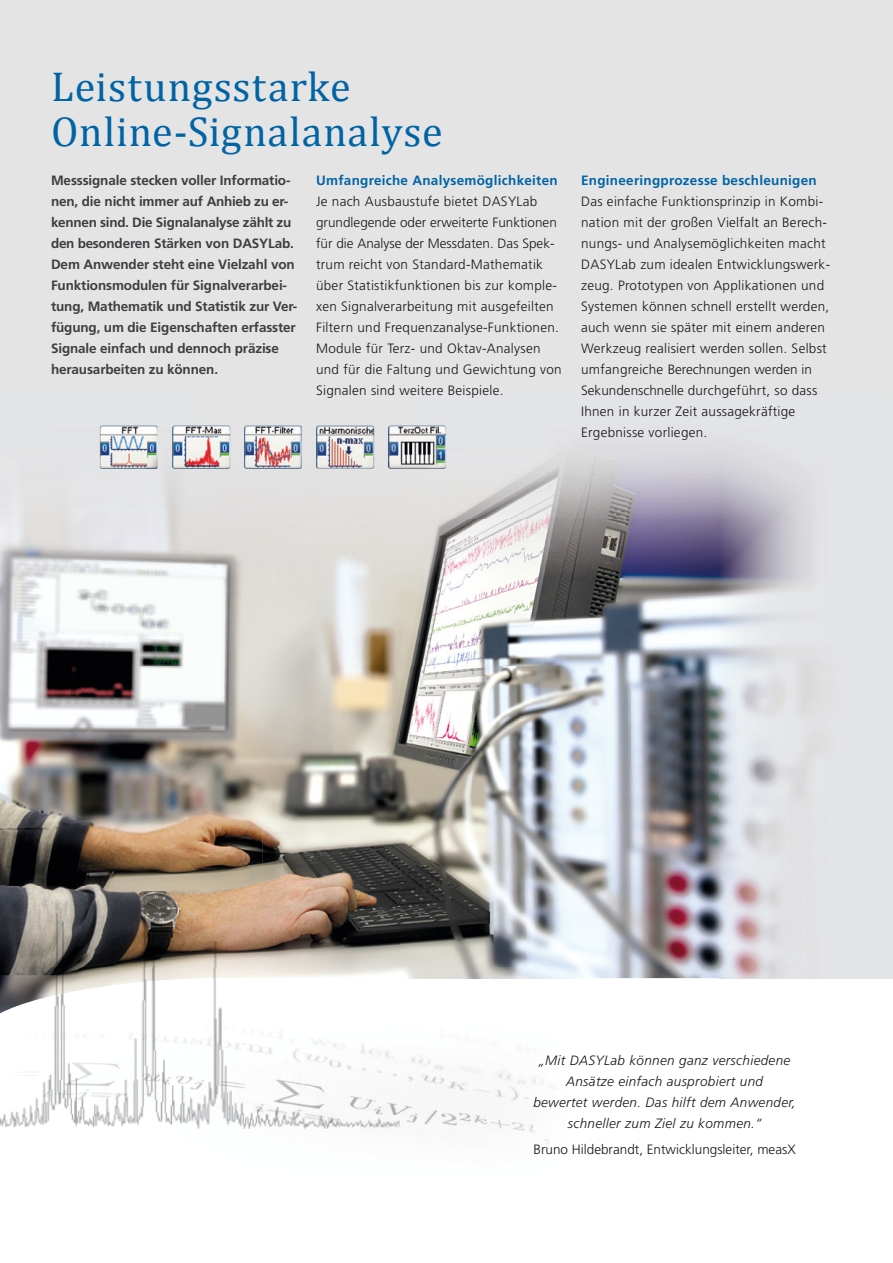
<style>
.page{position:relative;width:893px;height:1263px;background:#fff}
.page>*{position:absolute;margin:0;border:0;box-sizing:border-box;transform-origin:0 0}
.t1{font:42px/45px "Cambria";letter-spacing:.025em;color:#0064a4}
.t2{font:300 13.5px/21px "Frutiger";letter-spacing:.02em;color:#1a171b}
.t3{font:700 13.5px/21px "Frutiger";letter-spacing:-.01em;color:#3e3e40}
.t4{font:italic 300 13.5px/21px "Frutiger";letter-spacing:.025em;color:#1a171b;text-align:center}
.t5{font:700 13.5px "Frutiger";letter-spacing:.02em;color:#0064a4}
.t6{font:300 13.5px "Frutiger";color:#1a171b}
</style>
<div class="page">
<div style="left:0;top:0;width:893px;height:979px;background:#e4e4e5"></div>
<img style="left:0;top:519px;width:630px;height:296px">
<img style="left:630px;top:519px;width:89px;height:247px">
<img style="left:630px;top:766px;width:89px;height:212px">
<img style="left:0;top:815px;width:525px;height:99px">
<img style="left:525px;top:815px;width:106px;height:163px">
<img style="left:400px;top:914px;width:126px;height:53px">
<img style="left:735px;top:978px;width:158px;height:1px">
<div style="left:0;top:191px;width:719px;height:202px;background:#e4e4e5"></div>
<img style="left:0;top:393px;width:719px;height:126px">
<div style="left:719px;top:45px;width:174px;height:146px;background:#e4e4e5"></div>
<img style="left:719px;top:191px;width:174px;height:787px">
<img style="left:400px;top:978px;width:176px;height:166px">
<img style="left:400px;top:967px;width:176px;height:11px">
<img style="left:0;top:887px;width:400px;height:91px">
<img style="left:0;top:978px;width:400px;height:151px">
<img style="left:100px;top:426px;width:57px;height:43px">
<img style="left:172px;top:426px;width:58px;height:43px">
<img style="left:244px;top:426px;width:58px;height:43px">
<img style="left:316px;top:426px;width:58px;height:43px">
<img style="left:388px;top:426px;width:58px;height:43px">
<h1 class="t1" style="left:51px;top:64px;width:393px">Leistungsstarke<br>Online-Signalanalyse</h1>
<p class="t3" style="left:51px;top:170px;width:248px">Messsignale stecken voller Informatio&shy;nen, die nicht immer auf Anhieb zu er&shy;kennen sind. Die Signalanalyse zählt zu den besonderen Stärken von DASYLab.<br>Dem Anwender steht eine Vielzahl von Funktionsmodulen für Signalverarbei&shy;tung, Mathematik und Statistik zur Ver&shy;fügung, um die Eigenschaften erfasster Signale einfach und dennoch präzise herausarbeiten zu können.</p>
<p class="t5" style="left:316px;top:172px;width:243px">Umfangreiche Analysemöglichkeiten</p>
<p class="t2" style="left:316px;top:191px;width:247px">Je nach Ausbaustufe bietet DASYLab grundlegende oder erweiterte Funktionen für die Analyse der Messdaten. Das Spek&shy;trum reicht von Standard-Mathematik über Statistikfunktionen bis zur komple&shy;xen Signalverarbeitung mit ausgefeilten Filtern und Frequenzanalyse-Funktionen.<br>Module für Terz- und Oktav-Analysen und für die Faltung und Gewichtung von Signalen sind weitere Beispiele.</p>
<p class="t5" style="left:581px;top:172px;width:237px">Engineeringprozesse beschleunigen</p>
<p class="t2" style="left:581px;top:191px;width:250px">Das einfache Funktionsprinzip in Kombi&shy;nation mit der großen Vielfalt an Berech&shy;nungs- und Analysemöglichkeiten macht DASYLab zum idealen Entwicklungswerk&shy;zeug. Prototypen von Applikationen und Systemen können schnell erstellt werden, auch wenn sie später mit einem anderen Werkzeug realisiert werden sollen. Selbst umfangreiche Berechnungen werden in Sekundenschnelle durchgeführt, so dass Ihnen in kurzer Zeit aussagekräftige Ergebnisse vorliegen.</p>
<p class="t4" style="left:533px;top:1050px;width:264px">„Mit DASYLab können ganz verschiedene Ansätze einfach ausprobiert und<br>bewertet werden. Das hilft dem Anwender, schneller zum Ziel zu kommen.“</p>
<p class="t6" style="left:534px;top:1141px;width:264px">Bruno Hildebrandt, Entwicklungsleiter, measX</p>
</div>
